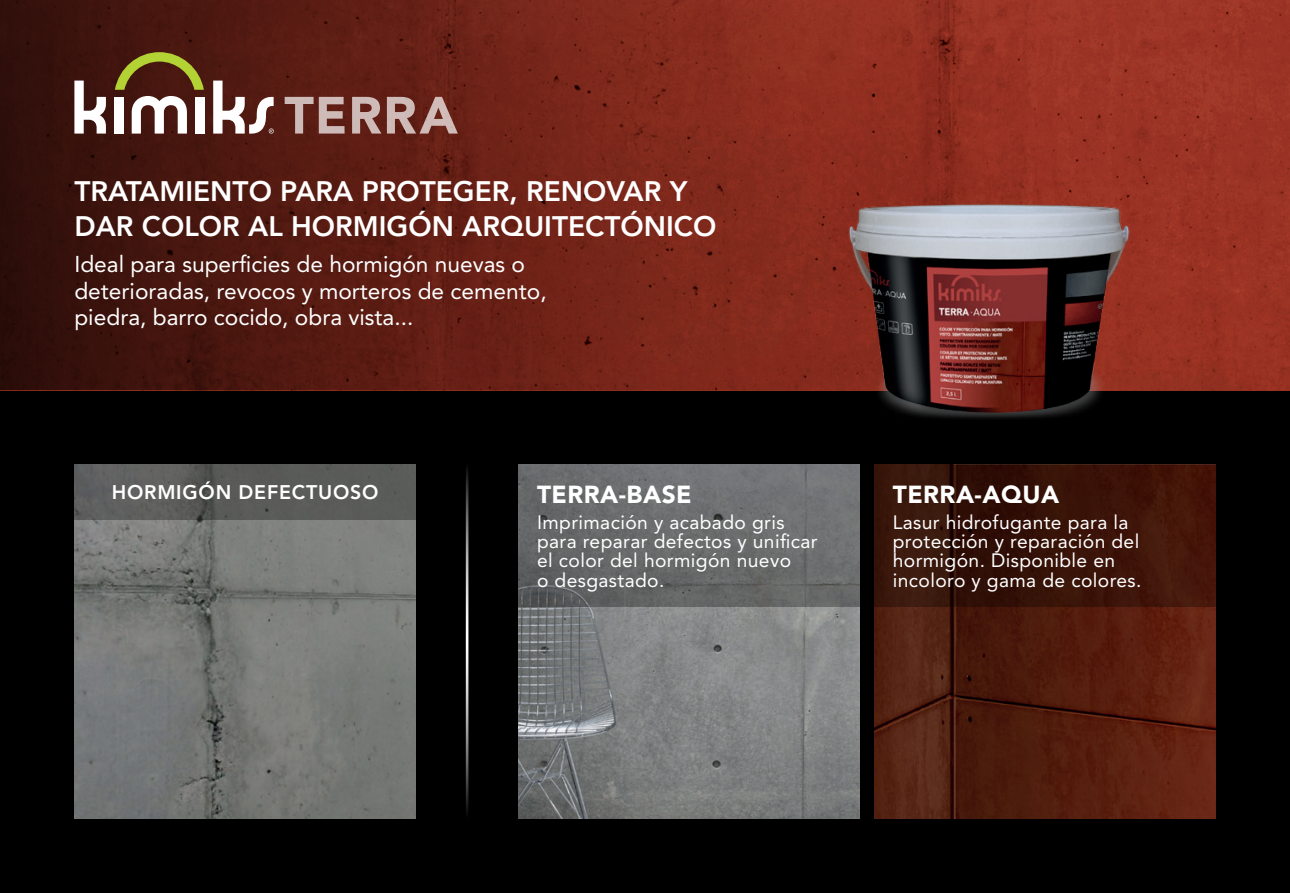
<style>
.page{position:relative;width:1290px;height:893px;background:#000}
.page>*{position:absolute;margin:0;border:0;box-sizing:border-box;transform-origin:0 0}
.t1{font:800 28px/35px "Avenir LT Std";color:#fff}
.t2{font:900 24.5px "Avenir LT Std";letter-spacing:.02em;color:#fff}
.t3{font:22.75px/26.2px "Avenir LT Std";color:#fff}
.t4{font:800 19.6px "Avenir LT Std";letter-spacing:.04em;color:#fff}
.t5{font:19.25px/19.2px "Avenir LT Std";letter-spacing:.02em;color:#fff}
</style>
<div class="page">
<div style="left:1257px;top:0;width:33px;height:390px;background:#9a3324"></div>
<svg style="left:0;top:0;width:1257px;height:390px;background:#702419"></svg>
<img style="left:518px;top:607px;width:342px;height:212px">
<img style="left:74px;top:520px;width:342px;height:299px">
<img style="left:874px;top:607px;width:341px;height:212px">
<svg style="left:518px;top:464px;width:342px;height:143px;background:#696b6b"></svg>
<div style="left:74px;top:464px;width:342px;height:56px;background:#5a5b5a"></div>
<div style="left:874px;top:464px;width:341px;height:143px;background:linear-gradient(to right,#30130a,#421408)"></div>
<div style="left:114px;top:97px;width:9px;height:37px;background:#fff"></div>
<svg style="left:132px;top:96px;width:55px;height:38px;background:#af9a97"></svg>
<div style="left:195px;top:97px;width:10px;height:37px;background:#fff"></div>
<svg style="left:74px;top:81px;width:32px;height:53px;background:#a79492"></svg>
<svg style="left:115px;top:52px;width:89px;height:38px;background:#67501a"></svg>
<svg style="left:213px;top:81px;width:61px;height:53px;background:#997974"></svg>
<svg style="left:285px;top:97px;width:173px;height:37px;background:#966c65"></svg>
<hr style="left:466px;top:464px;width:2px;height:355px;background:#fff">
<img style="left:846px;top:200px;width:286px;height:219px">
<h1 class="t1" style="left:74px;top:174px;width:643px">TRATAMIENTO PARA PROTEGER, RENOVAR Y<br>DAR COLOR AL HORMIGÓN ARQUITECTÓNICO</h1>
<p class="t3" style="left:74px;top:252px;width:474px">Ideal para superficies de hormigón nuevas o deterioradas, revocos y morteros de cemento, piedra, barro cocido, obra vista...</p>
<p class="t4" style="left:112px;top:480px;width:268px">HORMIGÓN DEFECTUOSO</p>
<p class="t2" style="left:537px;top:479px;width:156px">TERRA-BASE</p>
<p class="t5" style="left:537px;top:513px;width:282px">Imprimación y acabado gris para reparar defectos y unificar el color del hormigón nuevo<br>o desgastado.</p>
<p class="t2" style="left:893px;top:479px;width:168px">TERRA-AQUA</p>
<p class="t5" style="left:893px;top:513px;width:250px">Lasur hidrofugante para la protección y reparación del hormigón. Disponible en incoloro y gama de colores.</p>
</div>
